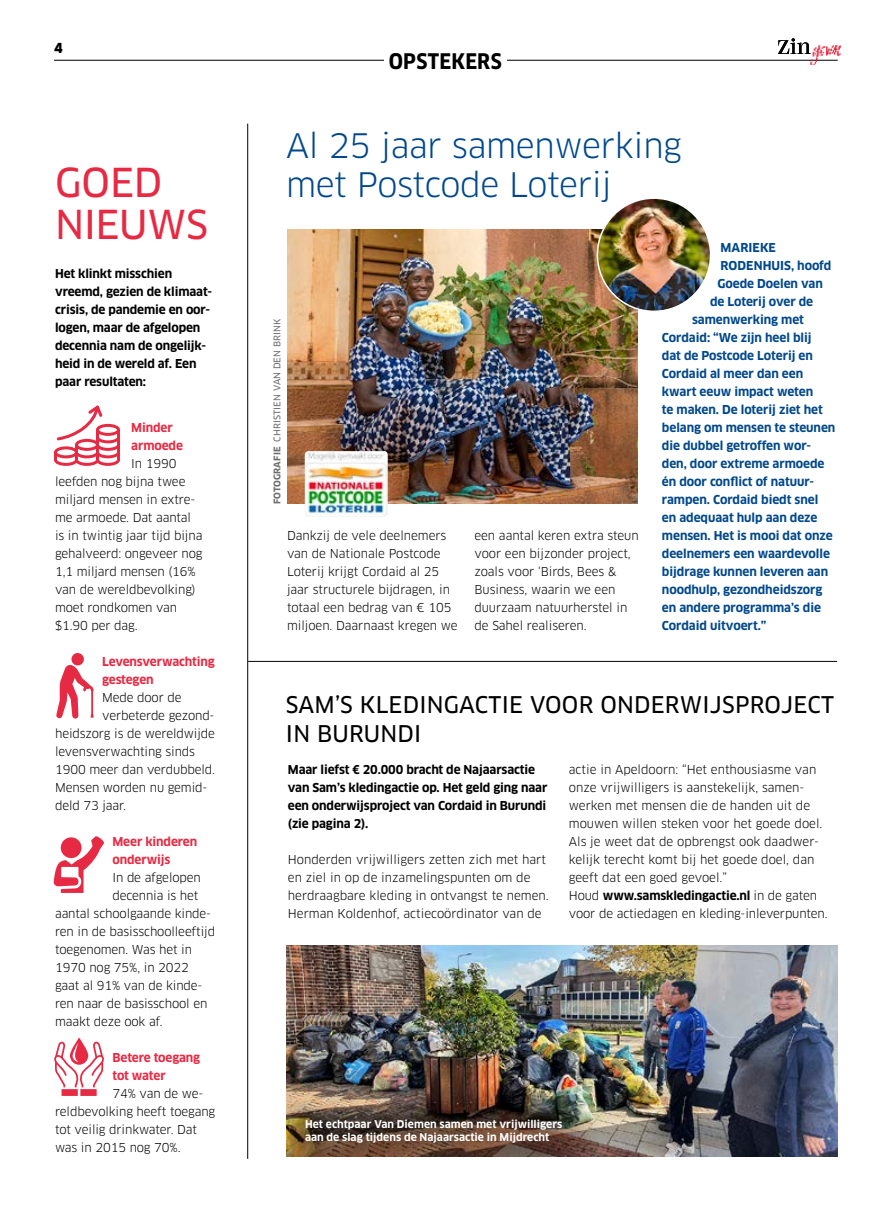
<style>
.page{position:relative;width:893px;height:1212px;background:#fff}
.page>*{position:absolute;margin:0;border:0;box-sizing:border-box;transform-origin:0 0}
.t1{font:39px/42px "Clan OT News";letter-spacing:-.005em;color:#e72a43}
.t2{font:33px/39px "Clan OT";letter-spacing:-.01em;color:#00488b}
.t3{font:22.5px/28.5px "Clan OT News";letter-spacing:.01em;color:#000}
.t4{font:700 condensed 21px "Clan OT";letter-spacing:.01em;color:#000}
.t5{font:900 13.5px "Clan OT";color:#000}
.t6{font:12px/18px "Clan OT";letter-spacing:-.01em;color:#000}
.t7{font:700 12px "Clan OT";letter-spacing:-.005em;color:#00488b}
.t8{font:700 12px/18px "Clan OT";letter-spacing:-.01em;color:#000}
.t9{font:700 12px/18px "Clan OT";letter-spacing:-.01em;color:#e72a43}
.t10{font:700 10.5px/13.5px "Clan OT";color:#fff}
.t11{font:9px "Clan OT News";letter-spacing:.01em;color:#6e6e6e}
.s1{font-family:"Clan OT";font-weight:700}
.s2{font-weight:700}
</style>
<div class="page">
<img style="left:808px;top:44px;width:33px;height:21px">
<hr style="left:54px;top:60px;width:784px;height:1px;background:#000">
<div style="left:384px;top:48px;width:122px;height:25px;background:#fff"></div>
<svg style="left:778px;top:38px;width:33px;height:16px"></svg>
<hr style="left:247px;top:124px;width:1px;height:1035px;background:#000">
<hr style="left:248px;top:661px;width:589px;height:1px;background:#000">
<img style="left:287px;top:229px;width:351px;height:275px">
<img style="left:286px;top:945px;width:552px;height:211px">
<img style="left:305px;top:451px;width:83px;height:66px">
<div style="left:287px;top:1102px;width:292px;height:60px;background:#000;opacity:.75"></div>
<img style="left:597px;top:198px;width:114px;height:113px;border-radius:57px">
<div style="left:597px;top:197px;width:114px;height:115px;border:2px solid #fff;border-radius:50%"></div>
<svg style="left:54px;top:1037px;width:50px;height:59px"></svg>
<svg style="left:56px;top:653px;width:38px;height:66px"></svg>
<svg style="left:54px;top:405px;width:66px;height:61px"></svg>
<svg style="left:53px;top:836px;width:51px;height:57px"></svg>
<p class="t5" style="left:54px;top:40px;width:10px">4</p>
<h1 class="t1" style="left:55px;top:162px;width:154px">GOED<br>NIEUWS</h1>
<p class="t8" style="left:55px;top:264px;width:158px">Het klinkt misschien vreemd, gezien de klimaat&shy;crisis, de pandemie en oor&shy;logen, maar de afgelopen decennia nam de ongelijk&shy;heid in de wereld af. Een paar resultaten:</p>
<p class="t9" style="left:131px;top:419px;width:53px">Minder armoede</p>
<p class="t6" style="left:55px;top:455px;width:149px;text-indent:76px">In 1990 leefden nog bijna twee miljard mensen in extre&shy;me armoede. Dat aantal is in twintig jaar tijd bijna gehalveerd: ongeveer nog<br>1,1 miljard mensen (16% van de wereldbevolking) moet rondkomen van $1.90 per dag.</p>
<p class="t9" style="left:102px;top:653px;width:114px">Levensverwachting gestegen</p>
<p class="t6" style="left:102px;top:689px;width:81px">Mede door de</p>
<p class="t6" style="left:102px;top:707px;width:114px">verbeterde gezond-</p>
<p class="t6" style="left:55px;top:725px;width:162px">heidszorg is de wereldwijde</p>
<p class="t6" style="left:55px;top:743px;width:142px">levensverwachting sinds</p>
<p class="t6" style="left:55px;top:761px;width:162px">1900 meer dan verdubbeld.</p>
<p class="t6" style="left:55px;top:779px;width:154px">Mensen worden nu gemid-</p>
<p class="t6" style="left:55px;top:797px;width:73px">deld 73 jaar.</p>
<p class="t9" style="left:112px;top:833px;width:86px">Meer kinderen onderwijs</p>
<p class="t6" style="left:112px;top:869px;width:90px">In de afgelopen</p>
<p class="t6" style="left:112px;top:887px;width:87px">decennia is het</p>
<p class="t6" style="left:55px;top:905px;width:158px">aantal schoolgaande kinde-</p>
<p class="t6" style="left:55px;top:923px;width:162px">ren in de basisschoolleeftijd</p>
<p class="t6" style="left:55px;top:941px;width:139px">toegenomen. Was het in</p>
<p class="t6" style="left:55px;top:959px;width:135px">1970 nog 75%, in 2022</p>
<p class="t6" style="left:55px;top:977px;width:149px">gaat al 91% van de kinde-</p>
<p class="t6" style="left:55px;top:995px;width:154px">ren naar de basisschool en</p>
<p class="t6" style="left:55px;top:1013px;width:109px">maakt deze ook af.</p>
<p class="t9" style="left:112px;top:1049px;width:89px">Betere toegang tot water</p>
<p class="t6" style="left:55px;top:1085px;width:162px;text-indent:57px">74% van de we&shy;reldbevolking heeft toegang tot veilig drinkwater. Dat was in 2015 nog 70%.</p>
<h3 class="t4" style="left:389px;top:49px;width:114px">OPSTEKERS</h3>
<h2 class="t2" style="left:286px;top:126px;width:397px">Al 25 jaar samenwerking met Postcode Loterij</h2>
<p class="t11" style="left:272px;top:504px;width:187px;rotate:-90deg"><span class="s1">FOTOGRAFIE</span> CHRISTIEN VAN DEN BRINK</p>
<p class="t6" style="left:287px;top:527px;width:172px">Dankzij de vele deelnemers van de Nationale Postcode<br>Loterij krijgt Cordaid al 25 jaar structurele bijdragen, in totaal een bedrag van € 105 miljoen. Daarnaast kregen we</p>
<p class="t6" style="left:474px;top:527px;width:166px">een aantal keren extra steun voor een bijzonder project, zoals voor ‘Birds, Bees &amp;<br>Business, waarin we een duurzaam natuurherstel in de Sahel realiseren.</p>
<p class="t7" style="left:721px;top:241px;width:57px">MARIEKE</p>
<p class="t7" style="left:721px;top:259px;width:112px">RODENHUIS, hoofd</p>
<p class="t7" style="left:718px;top:277px;width:107px">Goede Doelen van</p>
<p class="t7" style="left:710px;top:295px;width:105px">de Loterij over de</p>
<p class="t7" style="left:692px;top:313px;width:113px">samenwerking met</p>
<p class="t7" style="left:662px;top:331px;width:151px">Cordaid: “We zijn heel blij</p>
<p class="t7" style="left:662px;top:349px;width:153px">dat de Postcode Loterij en</p>
<p class="t7" style="left:662px;top:367px;width:143px">Cordaid al meer dan een</p>
<p class="t7" style="left:662px;top:385px;width:153px">kwart eeuw impact weten</p>
<p class="t7" style="left:662px;top:403px;width:162px">te maken. De loterij ziet het</p>
<p class="t7" style="left:662px;top:421px;width:175px">belang om mensen te steunen</p>
<p class="t7" style="left:662px;top:439px;width:151px">die dubbel getroffen wor-</p>
<p class="t7" style="left:662px;top:457px;width:164px">den, door extreme armoede</p>
<p class="t7" style="left:662px;top:475px;width:154px">én door conflict of natuur-</p>
<p class="t7" style="left:662px;top:493px;width:158px">rampen. Cordaid biedt snel</p>
<p class="t7" style="left:662px;top:511px;width:157px">en adequaat hulp aan deze</p>
<p class="t7" style="left:662px;top:529px;width:172px">mensen. Het is mooi dat onze</p>
<p class="t7" style="left:662px;top:547px;width:169px">deelnemers een waardevolle</p>
<p class="t7" style="left:662px;top:565px;width:168px">bijdrage kunnen leveren aan</p>
<p class="t7" style="left:662px;top:583px;width:162px">noodhulp, gezondheidszorg</p>
<p class="t7" style="left:662px;top:601px;width:161px">en andere programma’s die</p>
<p class="t7" style="left:662px;top:619px;width:106px">Cordaid uitvoert.”</p>
<h3 class="t3" style="left:286px;top:691px;width:550px">SAM’S KLEDINGACTIE VOOR ONDERWIJSPROJECT<br>IN BURUNDI</h3>
<p class="t8" style="left:288px;top:761px;width:261px">Maar liefst € 20.000 bracht de Najaarsactie van Sam’s kledingactie op. Het geld ging naar een onderwijsproject van Cordaid in Burundi (zie pagina 2).</p>
<p class="t6" style="left:288px;top:851px;width:262px">Honderden vrijwilligers zetten zich met hart en ziel in op de inzamelingspunten om de herdraagbare kleding in ontvangst te nemen.<br>Herman Koldenhof, actiecoördinator van de</p>
<p class="t6" style="left:569px;top:761px;width:260px">actie in Apeldoorn: “Het enthousiasme van onze vrijwilligers is aanstekelijk, samen&shy;werken met mensen die de handen uit de mouwen willen steken voor het goede doel.<br>Als je weet dat de opbrengst ook daadwer&shy;kelijk terecht komt bij het goede doel, dan geeft dat een goed gevoel.”<br>Houd <span class="s2">www.samskledingactie.nl</span> in de gaten voor de actiedagen en kleding- inleverpunten.</p>
<p class="t10" style="left:305px;top:1117px;width:259px">Het echtpaar Van Diemen samen met vrijwilligers aan de slag tijdens de Najaarsactie in Mijdrecht</p>
</div>
